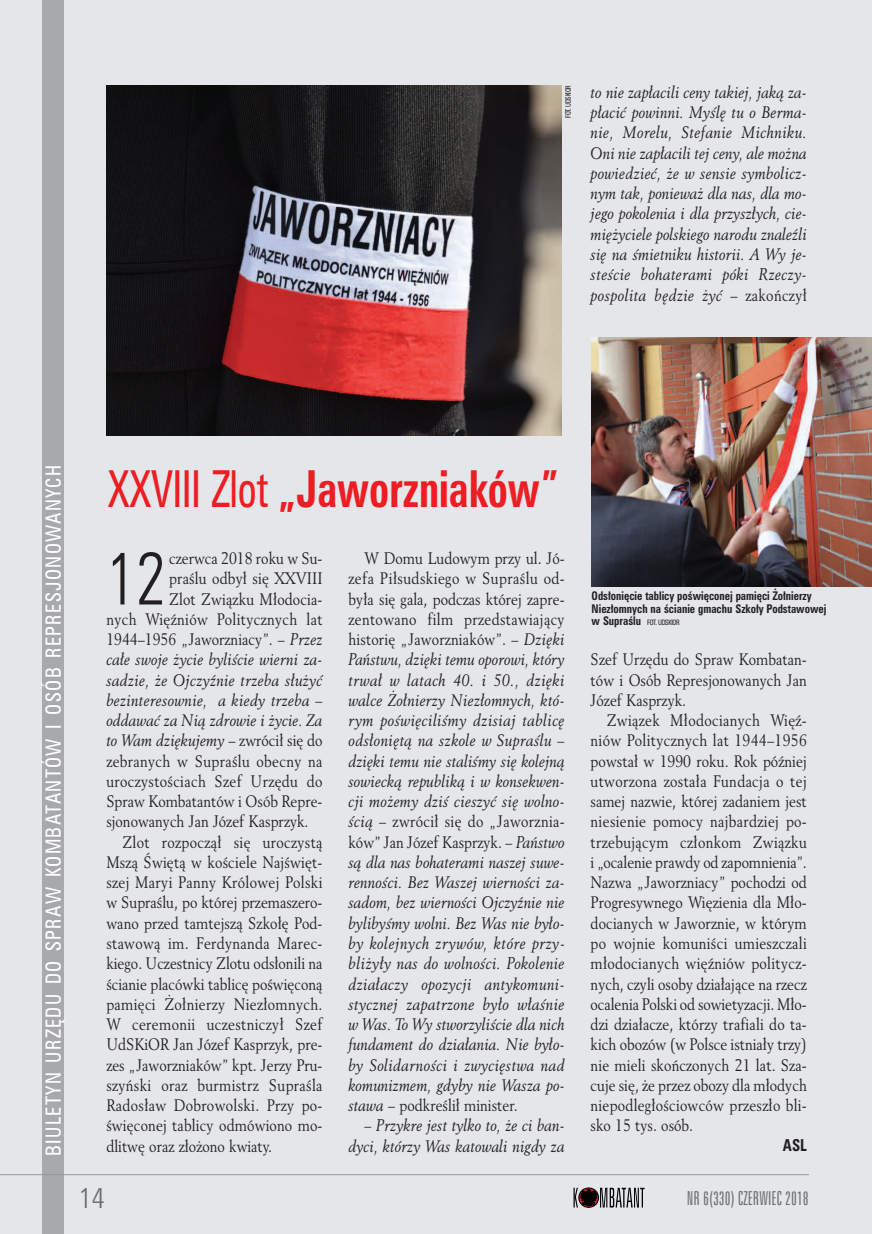
<style>
.page{position:relative;width:872px;height:1234px;background:#fff}
.page>*{position:absolute;margin:0;border:0;box-sizing:border-box;transform-origin:0 0}
.t1{font:73.95px "Zurich Lt Cn EU Normal";color:#231f20;scale:.87 1}
.t2{font:51px "Zurich Cn EU Bold";color:#ee1d23;scale:.8 1}
.t3{font:28.5px "Zurich Lt Cn EU Normal";color:#6c6d70}
.t4{font:21px "Zurich Cn EU Normal";letter-spacing:.07em;color:#fff;scale:.92 1}
.t5{font:19.2px "Zurich Lt X Cn EU Normal";color:#6c6d70}
.t6{font:16.5px/20.2px "Revival 565 EU Normal";letter-spacing:.01em;color:#231f20;text-align:justify;scale:.87 1}
.t7{font:16.5px/20.2px "Revival 565 EU Italic";letter-spacing:.005em;color:#231f20;text-align:justify;scale:.87 1}
.t8{font:16.5px "Zurich Cn EU Bold";color:#231f20;scale:.9 1}
.t9{font:12px/12.3px "Zurich Cn EU Bold";color:#231f20;scale:.9 1}
.t10{font:7.5px "Zurich Cn EU Normal";letter-spacing:-.05em;color:#231f20;scale:.9 1}
.s1{font-family:"Revival 565 EU Normal"}
.s2{font-family:"Zurich Cn EU Normal"}
.s3{font-family:"Revival 565 EU Italic"}
.s4{font-family:"Zurich Cn EU Bold";font-size:12px}
</style>
<div class="page">
<div style="left:0;top:0;width:871px;height:1233px;background:#e4e6e9"></div>
<svg style="left:573px;top:1187px;width:71px;height:20px"></svg>
<div style="left:43px;top:0;width:21px;height:1233px;background:#a8a9ad"></div>
<hr style="left:0;top:1173px;width:809px;height:1px;background:#939598">
<img style="left:106px;top:85px;width:455px;height:351px">
<img style="left:591px;top:337px;width:281px;height:249px">
<p class="t10" style="left:563px;top:118px;width:38px;rotate:-90deg">FOT. UDSKIOR</p>
<p class="t7" style="left:590px;top:83px;width:250px">to nie zapłacili ceny takiej, jaką za&shy;płacić powinni. Myślę tu o Berma&shy;nie, Morelu, Stefanie Michniku.<br>Oni nie zapłacili tej ceny, ale można powiedzieć, że w sensie symbolicz&shy;nym tak, ponieważ dla nas, dla mo&shy;jego pokolenia i dla przyszłych, cie&shy;miężyciele polskiego narodu znaleźli się na śmietniku historii. A Wy je&shy;steście bohaterami póki Rzeczy&shy;pospolita będzie żyć <span class="s1">– zakończył</span></p>
<p class="t4" style="left:41px;top:1155px;width:752px;rotate:-90deg">BIULETYN URZĘDU DO SPRAW KOMBATANTÓW I OSÓB REPRESJONOWANYCH</p>
<h2 class="t2" style="left:108px;top:457px;width:564px"><span class="s2">XXVIII Zlot</span> „Jaworzniaków”</h2>
<p class="t6" style="left:106px;top:548px;width:250px;text-align:right">czerwca 2018 roku w Su-<br>praślu odbył się XXVIII<br>Zlot Związku Młodocia-<br>nych Więźniów Politycznych lat<br>1944–1956 „Jaworzniacy”. <span class="s3">– Przez</span></p>
<p class="t7" style="left:106px;top:650px;width:250px">całe swoje życie byliście wierni za&shy;sadzie, że Ojczyźnie trzeba służyć bezinteresownie, a kiedy trzeba – oddawać za Nią zdrowie i życie. Za to Wam dziękujemy <span class="s1">– zwrócił się do</span></p>
<p class="t6" style="left:106px;top:751px;width:250px">zebranych w Supraślu obecny na</p>
<p class="t6" style="left:106px;top:771px;width:250px">uroczystościach Szef Urzędu do</p>
<p class="t6" style="left:106px;top:791px;width:250px">Spraw Kombatantów i Osób Repre-</p>
<p class="t6" style="left:106px;top:812px;width:234px">sjonowanych Jan Józef Kasprzyk.</p>
<p class="t6" style="left:122px;top:832px;width:231px">Zlot rozpoczął się uroczystą</p>
<p class="t6" style="left:106px;top:852px;width:250px">Mszą Świętą w kościele Najświęt-</p>
<p class="t6" style="left:106px;top:872px;width:250px">szej Maryi Panny Królowej Polski</p>
<p class="t6" style="left:106px;top:893px;width:250px">w Supraślu, po której przemaszero-</p>
<p class="t6" style="left:106px;top:913px;width:250px">wano przed tamtejszą Szkołę Pod-</p>
<p class="t6" style="left:106px;top:933px;width:250px">stawową im. Ferdynanda Marec-</p>
<p class="t6" style="left:106px;top:953px;width:250px">kiego. Uczestnicy Zlotu odsłonili na</p>
<p class="t6" style="left:106px;top:974px;width:250px">ścianie placówki tablicę poświęconą</p>
<p class="t6" style="left:106px;top:994px;width:250px">pamięci Żołnierzy Niezłomnych.</p>
<p class="t6" style="left:106px;top:1014px;width:250px">W ceremonii uczestniczył Szef</p>
<p class="t6" style="left:106px;top:1034px;width:250px">UdSKiOR Jan Józef Kasprzyk, pre-</p>
<p class="t6" style="left:106px;top:1055px;width:250px">zes „Jaworzniaków” kpt. Jerzy Pru-</p>
<p class="t6" style="left:106px;top:1075px;width:250px">szyński oraz burmistrz Supraśla</p>
<p class="t6" style="left:106px;top:1095px;width:250px">Radosław Dobrowolski. Przy po-</p>
<p class="t6" style="left:106px;top:1115px;width:250px">święconej tablicy odmówiono mo-</p>
<p class="t6" style="left:106px;top:1136px;width:192px">dlitwę oraz złożono kwiaty.</p>
<h1 class="t1" style="left:106px;top:533px;width:69px">12</h1>
<h3 class="t3" style="left:79px;top:1179px;width:28px">14</h3>
<p class="t6" style="left:348px;top:548px;width:250px;text-indent:16px">W Domu Ludowym przy ul. Jó&shy;zefa Piłsudskiego w Supraślu od&shy;była się gala, podczas której zapre&shy;zentowano film przedstawiający historię „Jaworzniaków”. <span class="s3">– Dzięki</span></p>
<p class="t7" style="left:348px;top:650px;width:250px">Państwu, dzięki temu oporowi, który trwał w latach 40. i 50., dzięki walce Żołnierzy Niezłomnych, któ&shy;rym poświęciliśmy dzisiaj tablicę odsłoniętą na szkole w Supraślu – dzięki temu nie staliśmy się kolejną sowiecką republiką i w konsekwen&shy;cji możemy dziś cieszyć się wolno-</p>
<p class="t6" style="left:348px;top:812px;width:250px"><span class="s3">ścią –</span> zwrócił się do „Jaworznia&shy;ków” Jan Józef Kasprzyk. <span class="s3">– Państwo</span></p>
<p class="t7" style="left:348px;top:852px;width:251px">są dla nas bohaterami naszej suwe&shy;renności. Bez Waszej wierności za&shy;sadom, bez wierności Ojczyźnie nie bylibyśmy wolni. Bez Was nie było&shy;by kolejnych zrywów, które przy&shy;bliżyły nas do wolności. Pokolenie działaczy opozycji antykomuni&shy;stycznej zapatrzone było właśnie w Was. To Wy stworzyliście dla nich fundament do działania. Nie było&shy;by Solidarności i zwycięstwa nad komunizmem, gdyby nie Wasza po-</p>
<p class="t6" style="left:348px;top:1095px;width:196px"><span class="s3">stawa –</span> podkreślił minister.</p>
<p class="t7" style="left:348px;top:1115px;width:250px;text-align:right">– Przykre jest tylko to, że ci ban&shy;dyci, którzy Was katowali nigdy za</p>
<p class="t9" style="left:591px;top:590px;width:262px">Odsłonięcie tablicy poświęconej pamięci Żołnierzy<br>Niezłomnych na ścianie gmachu Szkoły Podstawowej</p>
<p class="t10" style="left:591px;top:617px;width:99px"><span class="s4">w Supraślu</span> FOT. UDSKIOR</p>
<p class="t6" style="left:590px;top:650px;width:250px">Szef Urzędu do Spraw Kombatan&shy;tów i Osób Represjonowanych Jan Józef Kasprzyk.</p>
<p class="t6" style="left:590px;top:710px;width:250px;text-indent:16px">Związek Młodocianych Więź&shy;niów Politycznych lat 1944–1956 powstał w 1990 roku. Rok później utworzona została Fundacja o tej samej nazwie, której zadaniem jest niesienie pomocy najbardziej po&shy;trzebującym członkom Związku i „ocalenie prawdy od zapomnienia”.<br>Nazwa „Jaworzniacy” pochodzi od Progresywnego Więzienia dla Mło&shy;docianych w Jaworznie, w którym po wojnie komuniści umieszczali młodocianych więźniów politycz&shy;nych, czyli osoby działające na rzecz ocalenia Polski od sowietyzacji. Mło&shy;dzi działacze, którzy trafiali do ta&shy;kich obozów (w Polsce istniały trzy) nie mieli skończonych 21 lat. Sza&shy;cuje się, że przez obozy dla młodych niepodległościowców przeszło bli&shy;sko 15 tys. osób.</p>
<p class="t8" style="left:783px;top:1134px;width:28px">ASL</p>
<p class="t5" style="left:687px;top:1186px;width:123px">NR 6(330) CZERWIEC 2018</p>
</div>
